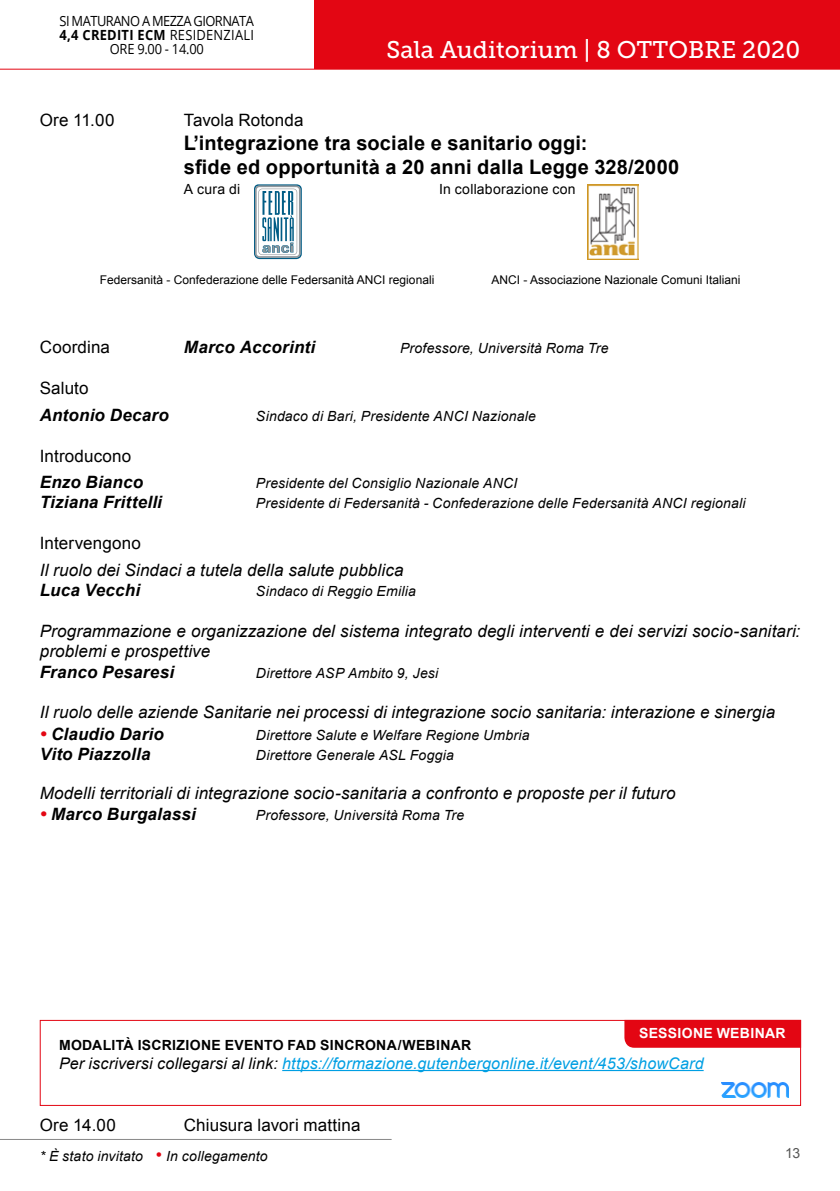
<style>
.page{position:relative;width:840px;height:1191px;background:#fff}
.page>*{position:absolute;margin:0;border:0;box-sizing:border-box;transform-origin:0 0}
.t1{font:24px "Museo Slab 500";color:#fff}
.t2{font:700 20px/24px "Arial";letter-spacing:.01em;color:#000}
.t3{font:italic 17px/20.4px "Arial";letter-spacing:.01em;color:#000}
.t4{font:italic 700 17px "Arial";letter-spacing:.01em;color:#000}
.t5{font:17px "Arial";letter-spacing:.01em;color:#000}
.t6{font:italic 16px "Arial";letter-spacing:.015em;color:#009fe3}
.t7{font:italic 14px "Arial";letter-spacing:.015em;color:#000}
.t8{font:14px/14px "Open Sans";letter-spacing:-.04em;color:#000;text-align:center;scale:.92 1}
.t9{font:700 14px "Arial";letter-spacing:.025em;color:#000}
.t10{font:14px "Arial";letter-spacing:.02em;color:#000}
.t11{font:700 14px "Arial";letter-spacing:.025em;color:#fff}
.t12{font:14px "Arial";color:#575756}
.t13{font:12px "Arial";color:#000}
.s1{font-weight:700}
.s2{font-size:18px;color:#e30613}
.s3{color:#000}
</style>
<div class="page">
<hr style="left:0;top:69px;width:839px;height:1px;background:#e30613">
<div style="left:314px;top:0;width:525px;height:69px;background:#e30613"></div>
<hr style="left:0;top:1139px;width:391px;height:1px;background:#878787">
<img style="left:587px;top:184px;width:50px;height:75px">
<svg style="left:254px;top:184px;width:47px;height:75px"></svg>
<hr style="left:282px;top:1070px;width:421px;height:1px;background:#009fe3">
<div style="left:40px;top:1020px;width:760px;height:86px;border:1px solid #e30613"></div>
<div style="left:624px;top:1020px;width:176px;height:27px;background:#e30613"></div>
<img style="left:721px;top:1082px;width:66px;height:15px">
<p class="t8" style="left:60px;top:14px;width:213px">SI MATURANO A MEZZA GIORNATA<br><span class="s1">4,4 CREDITI ECM</span> RESIDENZIALI<br>ORE 9.00 - 14.00</p>
<h1 class="t1" style="left:386px;top:36px;width:415px">Sala Auditorium | 8 OTTOBRE 2020</h1>
<p class="t5" style="left:40px;top:109px;width:76px">Ore 11.00</p>
<p class="t5" style="left:184px;top:109px;width:121px">Tavola Rotonda</p>
<h2 class="t2" style="left:184px;top:131px;width:496px">L’integrazione tra sociale e sanitario oggi:<br>sfide ed opportunità a 20 anni dalla Legge 328/2000</h2>
<p class="t10" style="left:184px;top:180px;width:58px">A cura di</p>
<p class="t10" style="left:439px;top:180px;width:138px">In collaborazione con</p>
<p class="t13" style="left:100px;top:272px;width:336px">Federsanità - Confederazione delle Federsanità ANCI regionali</p>
<p class="t13" style="left:491px;top:272px;width:250px">ANCI - Associazione Nazionale Comuni Italiani</p>
<p class="t5" style="left:40px;top:336px;width:72px">Coordina</p>
<p class="t4" style="left:184px;top:336px;width:133px">Marco Accorinti</p>
<p class="t7" style="left:400px;top:339px;width:210px">Professore, Università Roma Tre</p>
<p class="t5" style="left:40px;top:377px;width:50px">Saluto</p>
<p class="t4" style="left:40px;top:404px;width:130px">Antonio Decaro</p>
<p class="t7" style="left:256px;top:407px;width:281px">Sindaco di Bari, Presidente ANCI Nazionale</p>
<p class="t5" style="left:40px;top:444px;width:93px">Introducono</p>
<p class="t4" style="left:40px;top:471px;width:105px">Enzo Bianco</p>
<p class="t7" style="left:256px;top:474px;width:263px">Presidente del Consiglio Nazionale ANCI</p>
<p class="t4" style="left:40px;top:491px;width:124px">Tiziana Frittelli</p>
<p class="t7" style="left:256px;top:494px;width:491px">Presidente di Federsanità - Confederazione delle Federsanità ANCI regionali</p>
<p class="t5" style="left:40px;top:532px;width:103px">Intervengono</p>
<p class="t3" style="left:40px;top:559px;width:365px">Il ruolo dei Sindaci a tutela della salute pubblica</p>
<p class="t4" style="left:40px;top:579px;width:102px">Luca Vecchi</p>
<p class="t7" style="left:256px;top:582px;width:161px">Sindaco di Reggio Emilia</p>
<p class="t3" style="left:40px;top:621px;width:761px">Programmazione e organizzazione del sistema integrato degli interventi e dei servizi socio-sanitari: problemi e prospettive</p>
<p class="t4" style="left:40px;top:660px;width:136px">Franco Pesaresi</p>
<p class="t7" style="left:256px;top:663px;width:184px">Direttore ASP Ambito 9, Jesi</p>
<p class="t3" style="left:40px;top:702px;width:736px">Il ruolo delle aziende Sanitarie nei processi di integrazione socio sanitaria: interazione e sinergia</p>
<p class="t4" style="left:40px;top:723px;width:126px"><span class="s2">•</span> Claudio Dario</p>
<p class="t7" style="left:256px;top:726px;width:275px">Direttore Salute e Welfare Regione Umbria</p>
<p class="t4" style="left:40px;top:743px;width:112px">Vito Piazzolla</p>
<p class="t7" style="left:256px;top:746px;width:199px">Direttore Generale ASL Foggia</p>
<p class="t3" style="left:40px;top:783px;width:637px">Modelli territoriali di integrazione socio-sanitaria a confronto e proposte per il futuro</p>
<p class="t4" style="left:40px;top:803px;width:158px"><span class="s2">•</span> Marco Burgalassi</p>
<p class="t7" style="left:256px;top:806px;width:210px">Professore, Università Roma Tre</p>
<p class="t11" style="left:638px;top:1024px;width:148px">SESSIONE WEBINAR</p>
<p class="t9" style="left:59px;top:1035px;width:413px">MODALITÀ ISCRIZIONE EVENTO FAD SINCRONA/WEBINAR</p>
<p class="t6" style="left:59px;top:1052px;width:645px"><span class="s3">Per iscriversi collegarsi al link:</span> https://formazione.gutenbergonline.it/event/453/showCard</p>
<p class="t5" style="left:40px;top:1113px;width:78px">Ore 14.00</p>
<p class="t5" style="left:184px;top:1113px;width:178px">Chiusura lavori mattina</p>
<p class="t7" style="left:40px;top:1147px;width:229px">* È stato invitato <span class="s2">•</span> In collegamento</p>
<p class="t12" style="left:784px;top:1144px;width:17px">13</p>
</div>
